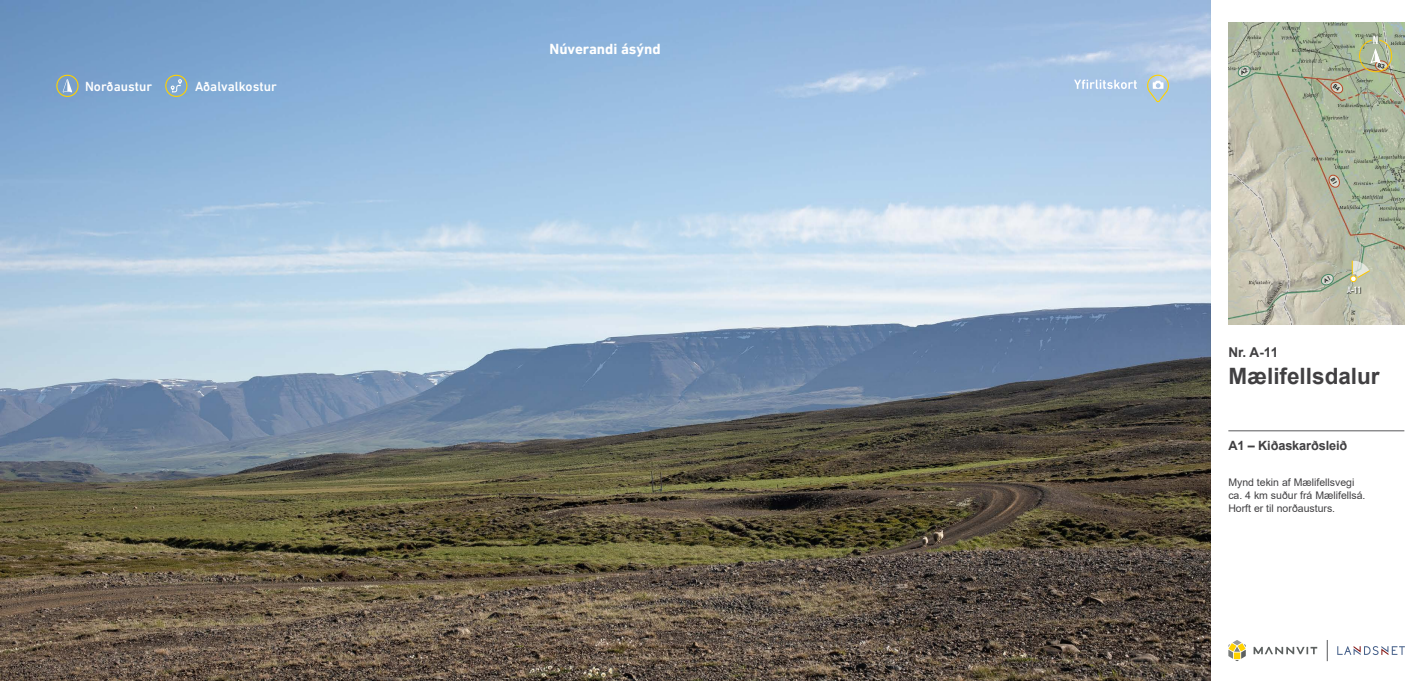
<style>
.page{position:relative;width:1423px;height:681px;background:#fff}
.page>*{position:absolute;margin:0;border:0;box-sizing:border-box;transform-origin:0 0}
.t1{font:700 22.5px "Arial";color:#414042}
.t2{font:700 15px "DIN Next LT Pro";color:#fff}
.t3{font:500 13.5px "DIN Next LT Pro";color:#fff}
.t4{font:700 13.5px "Arial";color:#414042}
.t5{font:700 12.75px "Arial";letter-spacing:-.01em;color:#414042}
.t6{font:500 condensed 12.15px "DIN Next LT Pro";color:#fff}
.t7{font:10.5px/12.6px "Arial";color:#414042}
.t8{font:500 condensed 9.45px "DIN Next LT Pro";color:#fff}
</style>
<div class="page">
<img style="left:0;top:0;width:1210px;height:680px">
<img style="left:1228px;top:22px;width:176px;height:302px">
<svg style="left:1349px;top:260px;width:20px;height:22px"></svg>
<div style="left:1346px;top:286px;width:15px;height:8px;background:#000;opacity:.75"></div>
<hr style="left:1228px;top:430px;width:176px;height:1px;background:#58595b">
<svg style="left:1228px;top:640px;width:17px;height:20px"></svg>
<svg style="left:1253px;top:646px;width:64px;height:8px"></svg>
<svg style="left:1337px;top:646px;width:67px;height:8px"></svg>
<svg style="left:1326px;top:640px;width:1px;height:20px"></svg>
<svg style="left:1074px;top:80px;width:62px;height:9px"></svg>
<svg style="left:1146px;top:75px;width:22px;height:27px"></svg>
<svg style="left:63px;top:79px;width:9px;height:13px"></svg>
<div style="left:56px;top:75px;width:23px;height:22px;border:1px solid #ffd200;border-radius:50%"></div>
<div style="left:165px;top:75px;width:22px;height:22px;border:1px solid #ffd200;border-radius:50%"></div>
<svg style="left:171px;top:79px;width:11px;height:13px"></svg>
<svg style="left:1319px;top:272px;width:15px;height:14px"></svg>
<svg style="left:1327px;top:173px;width:14px;height:15px"></svg>
<svg style="left:1358px;top:39px;width:34px;height:33px"></svg>
<svg style="left:1329px;top:81px;width:14px;height:13px"></svg>
<svg style="left:1236px;top:64px;width:14px;height:14px"></svg>
<p class="t3" style="left:85px;top:78px;width:69px">Norðaustur</p>
<p class="t3" style="left:195px;top:78px;width:83px">Aðalvalkostur</p>
<h2 class="t2" style="left:549px;top:40px;width:113px">Núverandi ásýnd</h2>
<p class="t6" style="left:1372px;top:33px;width:7px">N</p>
<p class="t8" style="left:1346px;top:284px;width:16px">A-11</p>
<p class="t4" style="left:1228px;top:342px;width:51px">Nr. A-11</p>
<h1 class="t1" style="left:1228px;top:360px;width:153px">Mælifellsdalur</h1>
<p class="t5" style="left:1228px;top:436px;width:120px">A1 – Kiðaskarðsleið</p>
<p class="t7" style="left:1228px;top:476px;width:139px">Mynd tekin af Mælifellsvegi ca. 4 km suður frá Mælifellsá.<br>Horft er til norðausturs.</p>
</div>
